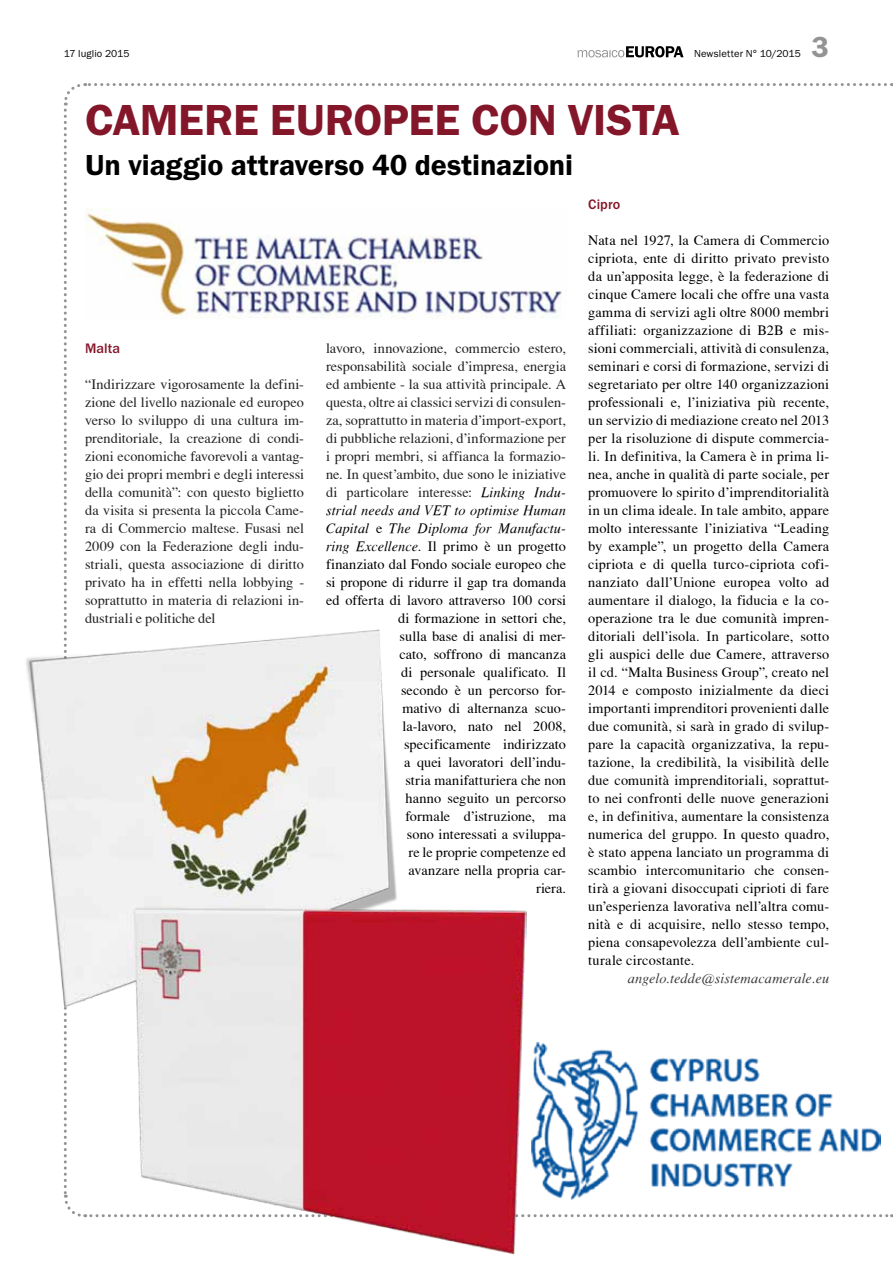
<style>
.page{position:relative;width:893px;height:1263px;background:#fff}
.page>*{position:absolute;margin:0;border:0;box-sizing:border-box;transform-origin:0 0}
.t1{font:600 45px "Franklin Gothic Itc T";letter-spacing:-.005em;color:#84162a}
.t2{font:600 30px "Franklin Gothic Itc T";letter-spacing:-.005em;color:#000}
.t3{font:600 30px "Franklin Gothic Itc T";color:#939393}
.t4{font:14.25px/18px "T Acc LAD";letter-spacing:.005em;color:#000;text-align:right}
.t5{font:14.25px/18px "T Acc LAD";letter-spacing:.005em;color:#222;text-align:justify}
.t6{font:14.25px/18px "T Acc LAD Italic";letter-spacing:.01em;color:#000}
.t7{font:14.25px "T Acc LAD Italic";letter-spacing:.005em;color:#393939}
.t8{font:500 14.25px "Franklin Gothic Itc T";letter-spacing:.01em;color:#84162a}
.t9{font:10.5px "Franklin Gothic Itc T";letter-spacing:.01em;color:#000}
.s1{font-family:"T Acc LAD Italic";color:#000}
.s2{font-family:"T Acc LAD"}
.s3{font-family:"T Acc LAD Italic"}
</style>
<div class="page">
<svg style="left:578px;top:46px;width:105px;height:11px"></svg>
<img style="left:26px;top:629px;width:501px;height:625px">
<img style="left:531px;top:1042px;width:349px;height:157px">
<img style="left:85px;top:209px;width:477px;height:110px">
<p class="t9" style="left:64px;top:48px;width:67px">17 luglio 2015</p>
<p class="t9" style="left:694px;top:48px;width:109px">Newsletter N° 10/2015</p>
<h2 class="t3" style="left:812px;top:30px;width:19px">3</h2>
<h1 class="t1" style="left:85px;top:93px;width:596px">CAMERE EUROPEE CON VISTA</h1>
<h2 class="t2" style="left:85px;top:147px;width:490px">Un viaggio attraverso 40 destinazioni</h2>
<p class="t8" style="left:588px;top:196px;width:34px">Cipro</p>
<p class="t4" style="left:588px;top:231px;width:242px;text-align:justify">Nata nel 1927, la Camera di Commercio cipriota, ente di diritto privato previsto da un’apposita legge, è la federazione di cinque Camere locali che offre una vasta gamma di servizi agli oltre 8000 membri affiliati: organizzazione di B2B e mis&shy;sioni commerciali, attività di consulenza, seminari e corsi di formazione, servizi di segretariato per oltre 140 organizzazioni professionali e, l’iniziativa più recente, un servizio di mediazione creato nel 2013 per la risoluzione di dispute commercia&shy;li. In definitiva, la Camera è in prima li&shy;nea, anche in qualità di parte sociale, per promuovere lo spirito d’imprenditorialità in un clima ideale. In tale ambito, appare molto interessante l’iniziativa “Leading by example”, un progetto della Camera cipriota e di quella turco-cipriota cofi&shy;nanziato dall’Unione europea volto ad aumentare il dialogo, la fiducia e la co&shy;operazione tra le due comunità impren&shy;ditoriali dell’isola. In particolare, sotto gli auspici delle due Camere, attraverso il cd. “Malta Business Group”, creato nel 2014 e composto inizialmente da dieci importanti imprenditori provenienti dalle due comunità, si sarà in grado di svilup&shy;pare la capacità organizzativa, la repu&shy;tazione, la credibilità, la visibilità delle due comunità imprenditoriali, soprattut&shy;to nei confronti delle nuove generazioni e, in definitiva, aumentare la consistenza numerica del gruppo. In questo quadro, è stato appena lanciato un programma di scambio intercomunitario che consen&shy;tirà a giovani disoccupati ciprioti di fare un’esperienza lavorativa nell’altra comu&shy;nità e di acquisire, nello stesso tempo, piena consapevolezza dell’ambiente cul&shy;turale circostante.</p>
<p class="t7" style="left:628px;top:970px;width:203px">angelo.tedde@sistemacamerale.eu</p>
<p class="t5" style="left:326px;top:339px;width:242px">lavoro, innovazione, commercio estero, responsabilità sociale d’impresa, energia ed ambiente - la sua attività principale. A questa, oltre ai classici servizi di consulen&shy;za, soprattutto in materia d’import-export, di pubbliche relazioni, d’informazione per i propri membri, si affianca la formazio&shy;ne. In quest’ambito, due sono le iniziative di particolare interesse: <span class="s1">Linking Indu-</span></p>
<p class="t6" style="left:326px;top:501px;width:241px">strial needs and VET to optimise Human<br>Capital <span class="s2">e</span> The Diploma for Manufactu-</p>
<p class="t4" style="left:326px;top:537px;width:242px"><span class="s3">ring Excellence</span>. Il primo è un progetto finanziato dal Fondo sociale europeo che si propone di ridurre il gap tra domanda ed offerta di lavoro attraverso 100 corsi di formazione in settori che,<br>sulla base di analisi di mer-<br>cato, soffrono di mancanza<br>di personale qualificato. Il<br>secondo è un percorso for-<br>mativo di alternanza scuo-<br>la-lavoro, nato nel 2008, specificamente indirizzato<br>a quei lavoratori dell’indu-<br>stria manifatturiera che non<br>hanno seguito un percorso<br>formale d’istruzione, ma<br>sono interessati a sviluppa-<br>re le proprie competenze ed<br>avanzare nella propria car-<br>riera.</p>
<p class="t8" style="left:85px;top:340px;width:37px">Malta</p>
<p class="t5" style="left:85px;top:375px;width:221px">“Indirizzare vigorosamente la defini&shy;zione del livello nazionale ed europeo verso lo sviluppo di una cultura im&shy;prenditoriale, la creazione di condi&shy;zioni economiche favorevoli a vantag&shy;gio dei propri membri e degli interessi della comunità”: con questo biglietto da visita si presenta la piccola Came&shy;ra di Commercio maltese. Fusasi nel 2009 con la Federazione degli indu&shy;striali, questa associazione di diritto privato ha in effetti nella lobbying - soprattutto in materia di relazioni in&shy;dustriali e politiche del</p>
</div>
